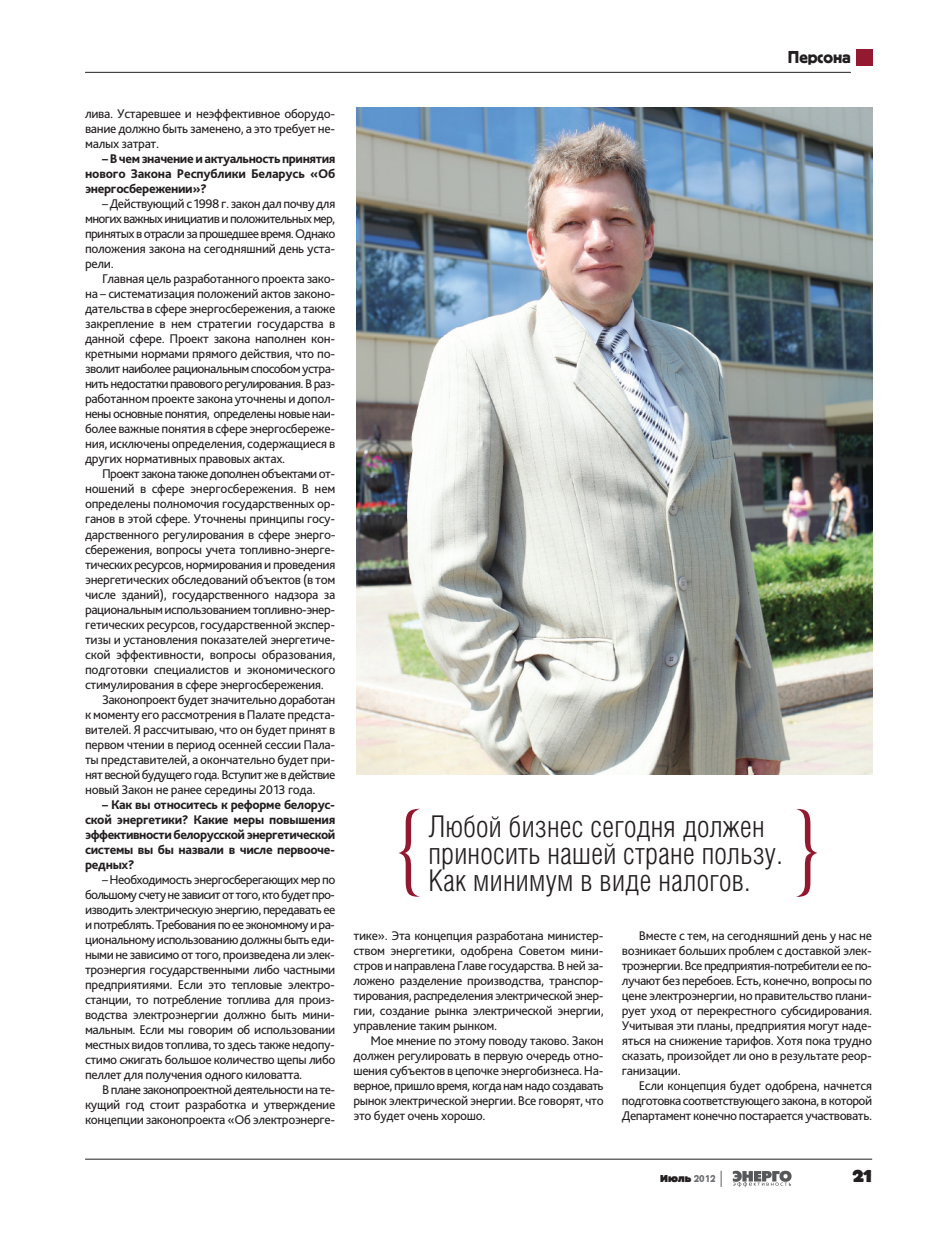
<style>
.page{position:relative;width:936px;height:1234px;background:#fff}
.page>*{position:absolute;margin:0;border:0;box-sizing:border-box;transform-origin:0 0}
.t1{font:102.9px "Cyrillic University";color:#931931}
.t2{font:300 30px/27px "Helios Cond";letter-spacing:.01em;color:#231f20}
.t3{font:18px "Bloc C";color:#231f20}
.t4{font:18px "Bloc Heavy C";color:#231f20}
.t5{font:13.2px/15px "Bliss Pro";letter-spacing:-.025em;color:#231f20;text-align:justify}
.t6{font:800 13.2px/15px "Bliss Pro";letter-spacing:-.025em;color:#231f20;text-align:justify}
.t7{font:13.2px "Bliss Pro";letter-spacing:-.05em;color:#231f20}
.t8{font:10.5px "Bloc Heavy C";color:#231f20}
.s1{font-family:"Bloc C";color:#6c6d70}
</style>
<div class="page">
<hr style="left:85px;top:1158px;width:787px;height:1px;background:#231f20">
<svg style="left:732px;top:1170px;width:59px;height:16px"></svg>
<svg style="left:720px;top:1170px;width:2px;height:16px"></svg>
<div style="left:856px;top:50px;width:16px;height:16px;background:#931931"></div>
<hr style="left:85px;top:72px;width:765px;height:1px;background:#231f20">
<img style="left:356px;top:108px;width:516px;height:666px">
<p class="t5" style="left:85px;top:107px;width:251px">лива. Устаревшее и неэффективное оборудо&shy;вание должно быть заменено, а это требует не&shy;малых затрат.</p>
<p class="t6" style="left:85px;top:152px;width:252px;text-indent:17px">– В чем значение и актуальность принятия нового Закона Республики Беларусь «Об энергосбережении»?</p>
<p class="t5" style="left:85px;top:197px;width:252px;text-indent:17px">– Действующий с 1998 г. закон дал почву для многих важных инициатив и положительных мер, принятых в отрасли за прошедшее время. Однако положения закона на сегодняшний день уста&shy;рели.</p>
<p class="t5" style="left:85px;top:272px;width:252px;text-indent:17px">Главная цель разработанного проекта зако&shy;на – систематизация положений актов законо&shy;дательства в сфере энергосбережения, а также закрепление в нем стратегии государства в данной сфере. Проект закона наполнен кон&shy;кретными нормами прямого действия, что по&shy;зволит наиболее рациональным способом устра&shy;нить недостатки правового регулирования. В раз&shy;работанном проекте закона уточнены и допол&shy;нены основные понятия, определены новые наи&shy;более важные понятия в сфере энергосбереже&shy;ния, исключены определения, содержащиеся в других нормативных правовых актах.</p>
<p class="t7" style="left:102px;top:468px;width:234px">Проект закона также дополнен объектами от-</p>
<p class="t5" style="left:85px;top:482px;width:252px">ношений в сфере энергосбережения. В нем</p>
<p class="t5" style="left:85px;top:497px;width:251px">определены полномочия государственных ор-</p>
<p class="t5" style="left:85px;top:512px;width:251px">ганов в этой сфере. Уточнены принципы госу-</p>
<p class="t5" style="left:85px;top:527px;width:252px">дарственного регулирования в сфере энерго-</p>
<p class="t5" style="left:85px;top:542px;width:251px">сбережения, вопросы учета топливно-энерге-</p>
<p class="t5" style="left:85px;top:557px;width:252px">тических ресурсов, нормирования и проведения</p>
<p class="t5" style="left:85px;top:572px;width:252px">энергетических обследований объектов (в том</p>
<p class="t5" style="left:85px;top:587px;width:252px">числе зданий), государственного надзора за</p>
<p class="t5" style="left:85px;top:602px;width:251px">рациональным использованием топливно-энер-</p>
<p class="t5" style="left:85px;top:617px;width:251px">гетических ресурсов, государственной экспер-</p>
<p class="t5" style="left:85px;top:632px;width:251px">тизы и установления показателей энергетиче-</p>
<p class="t5" style="left:85px;top:647px;width:252px">ской эффективности, вопросы образования,</p>
<p class="t5" style="left:85px;top:662px;width:252px">подготовки специалистов и экономического</p>
<p class="t5" style="left:85px;top:677px;width:240px">стимулирования в сфере энергосбережения.</p>
<p class="t5" style="left:102px;top:692px;width:235px">Законопроект будет значительно доработан</p>
<p class="t5" style="left:85px;top:707px;width:251px">к моменту его рассмотрения в Палате предста-</p>
<p class="t5" style="left:85px;top:722px;width:252px">вителей. Я рассчитываю, что он будет принят в</p>
<p class="t5" style="left:85px;top:737px;width:251px">первом чтении в период осенней сессии Пала-</p>
<p class="t5" style="left:85px;top:752px;width:251px">ты представителей, а окончательно будет при-</p>
<p class="t7" style="left:85px;top:768px;width:252px">нят весной будущего года. Вступит же в действие</p>
<p class="t5" style="left:85px;top:782px;width:232px">новый Закон не ранее середины 2013 года.</p>
<p class="t6" style="left:85px;top:797px;width:252px;text-indent:17px">– Как вы относитесь к реформе белорус&shy;ской энергетики? Какие меры повышения эффективности белорусской энергетической системы вы бы назвали в числе первооче&shy;редных?</p>
<p class="t5" style="left:85px;top:872px;width:252px;text-indent:17px">– Необходимость энергосберегающих мер по большому счету не зависит от того, кто будет про&shy;изводить электрическую энергию, передавать ее и потреблять. Требования по ее экономному и ра&shy;циональному использованию должны быть еди&shy;ными не зависимо от того, произведена ли элек&shy;троэнергия государственными либо частными предприятиями. Если это тепловые электро&shy;станции, то потребление топлива для произ&shy;водства электроэнергии должно быть мини&shy;мальным. Если мы говорим об использовании местных видов топлива, то здесь также недопу&shy;стимо сжигать большое количество щепы либо пеллет для получения одного киловатта.</p>
<p class="t5" style="left:85px;top:1082px;width:252px;text-indent:17px">В плане законопроектной деятельности на те&shy;кущий год стоит разработка и утверждение концепции законопроекта «Об электроэнерге-</p>
<h3 class="t3" style="left:788px;top:46px;width:64px">Персона</h3>
<h1 class="t1" style="left:393px;top:790px;width:38px">{</h1>
<h1 class="t1" style="left:786px;top:790px;width:38px">}</h1>
<h2 class="t2" style="left:428px;top:815px;width:356px">Любой бизнес сегодня должен приносить нашей стране пользу.</h2>
<h2 class="t2" style="left:428px;top:869px;width:324px">Как минимум в виде налогов.</h2>
<p class="t5" style="left:353px;top:928px;width:252px">тике». Эта концепция разработана министер&shy;ством энергетики, одобрена Советом мини&shy;стров и направлена Главе государства. В ней за&shy;ложено разделение производства, транспор&shy;тирования, распределения электрической энер&shy;гии, создание рынка электрической энергии, управление таким рынком.</p>
<p class="t5" style="left:353px;top:1033px;width:252px;text-indent:17px">Мое мнение по этому поводу таково. Закон должен регулировать в первую очередь отно&shy;шения субъектов в цепочке энергобизнеса. На&shy;верное, пришло время, когда нам надо создавать рынок электрической энергии. Все говорят, что это будет очень хорошо.</p>
<p class="t5" style="left:621px;top:928px;width:252px;text-indent:17px">Вместе с тем, на сегодняшний день у нас не возникает больших проблем с доставкой элек&shy;троэнергии. Все предприятия-потребители ее по&shy;лучают без перебоев. Есть, конечно, вопросы по цене электроэнергии, но правительство плани&shy;рует уход от перекрестного субсидирования.<br>Учитывая эти планы, предприятия могут наде&shy;яться на снижение тарифов. Хотя пока трудно сказать, произойдет ли оно в результате реор&shy;ганизации.</p>
<p class="t5" style="left:621px;top:1078px;width:252px;text-indent:17px">Если концепция будет одобрена, начнется подготовка соответствующего закона, в которой Департамент конечно постарается участвовать.</p>
<p class="t8" style="left:660px;top:1172px;width:57px">Июль <span class="s1">2012</span></p>
<h3 class="t4" style="left:852px;top:1165px;width:21px">21</h3>
</div>
